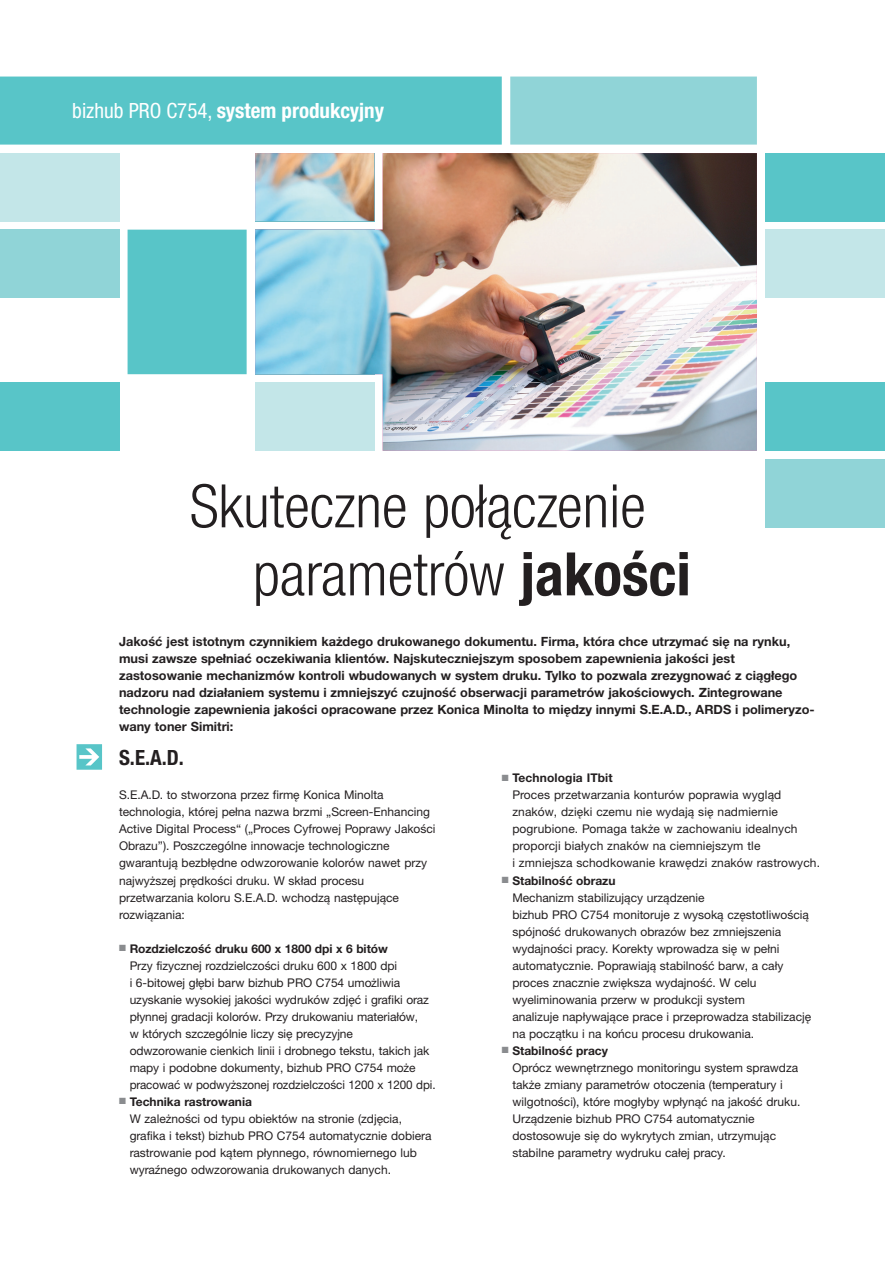
<style>
.page{position:relative;width:893px;height:1263px;background:#fff}
.page>*{position:absolute;margin:0;border:0;box-sizing:border-box;transform-origin:0 0}
.t1{font:300 condensed 60px/68.1px "Helvetica Neue LTW1 G";color:#231f20}
.t2{font:700 condensed 21px "Helvetica Neue LTW1 G";color:#fff}
.t3{font:700 condensed 21px "Helvetica Neue LTW1 G";color:#231f20}
.t4{font:700 12.75px/17px "Helvetica Neue LTW1 G";color:#231f20}
.t5{font:12px/17px "Helvetica Neue LTW1 G";color:#231f20}
.s1{font-weight:400}
.s2{font-weight:700}
.s3{color:#8a8c8f}
</style>
<div class="page">
<svg style="left:77px;top:744px;width:25px;height:26px"></svg>
<div style="left:0;top:77px;width:502px;height:68px;background:#58c5c8"></div>
<div style="left:510px;top:77px;width:247px;height:68px;background:#90d4d7"></div>
<div style="left:0;top:153px;width:119px;height:68px;background:#c3e6e8"></div>
<div style="left:0;top:230px;width:119px;height:68px;background:#90d4d7"></div>
<div style="left:128px;top:230px;width:119px;height:144px;background:#58c5c8"></div>
<div style="left:765px;top:153px;width:119px;height:68px;background:#58c5c8"></div>
<div style="left:765px;top:230px;width:119px;height:68px;background:#c3e6e8"></div>
<div style="left:0;top:383px;width:119px;height:68px;background:#58c5c8"></div>
<div style="left:765px;top:383px;width:119px;height:68px;background:#58c5c8"></div>
<div style="left:765px;top:459px;width:119px;height:68px;background:#90d4d7"></div>
<img style="left:255px;top:153px;width:502px;height:298px">
<h2 class="t2" style="left:72px;top:97px;width:313px"><span class="s1">bizhub PRO C754,</span> system produkcyjny</h2>
<h1 class="t1" style="left:253px;top:473px;width:439px;text-indent:-63px">Skuteczne połączenie parametrów <span class="s2">jakości</span></h1>
<p class="t4" style="left:119px;top:633px;width:697px">Jakość jest istotnym czynnikiem każdego drukowanego dokumentu. Firma, która chce utrzymać się na rynku, musi zawsze spełniać oczekiwania klientów. Najskuteczniejszym sposobem zapewnienia jakości jest zastosowanie mechanizmów kontroli wbudowanych w system druku. Tylko to pozwala zrezygnować z ciągłego nadzoru nad działaniem systemu i zmniejszyć czujność obserwacji parametrów jakościowych. Zintegrowane technologie zapewnienia jakości opracowane przez Konica Minolta to między innymi S.E.A.D., ARDS i polimeryzo&shy;wany toner Simitri:</p>
<h2 class="t3" style="left:119px;top:745px;width:66px">S.E.A.D.</h2>
<p class="t5" style="left:119px;top:787px;width:318px">S.E.A.D. to stworzona przez firmę Konica Minolta technologia, której pełna nazwa brzmi „Screen-Enhancing Active Digital Process“ („Proces Cyfrowej Poprawy Jakości Obrazu”). Poszczególne innowacje technologiczne gwarantują bezbłędne odwzorowanie kolorów nawet przy najwyższej prędkości druku. W skład procesu przetwarzania koloru S.E.A.D. wchodzą następujące rozwiązania:</p>
<p class="t5" style="left:130px;top:940px;width:307px;text-indent:-11px"><span class="s3">■</span> <span class="s2">Rozdzielczość druku 600 x 1800 dpi x 6 bitów<br></span>Przy fizycznej rozdzielczości druku 600 x 1800 dpi<br>i 6-bitowej głębi barw bizhub PRO C754 umożliwia uzyskanie wysokiej jakości wydruków zdjęć i grafiki oraz płynnej gradacji kolorów. Przy drukowaniu materiałów,<br>w których szczególnie liczy się precyzyjne<br>odwzorowanie cienkich linii i drobnego tekstu, takich jak mapy i podobne dokumenty, bizhub PRO C754 może pracować w podwyższonej rozdzielczości 1200 x 1200 dpi.</p>
<p class="t5" style="left:130px;top:1093px;width:303px;text-indent:-11px"><span class="s3">■</span> <span class="s2">Technika rastrowania<br></span>W zależności od typu obiektów na stronie (zdjęcia, grafika i tekst) bizhub PRO C754 automatycznie dobiera rastrowanie pod kątem płynnego, równomiernego lub wyraźnego odwzorowania drukowanych danych.</p>
<p class="t5" style="left:512px;top:770px;width:309px;text-indent:-11px"><span class="s3">■</span> <span class="s2">Technologia ITbit<br></span>Proces przetwarzania konturów poprawia wygląd znaków, dzięki czemu nie wydają się nadmiernie pogrubione. Pomaga także w zachowaniu idealnych proporcji białych znaków na ciemniejszym tle<br>i zmniejsza schodkowanie krawędzi znaków rastrowych.</p>
<p class="t5" style="left:512px;top:872px;width:300px;text-indent:-11px"><span class="s3">■</span> <span class="s2">Stabilność obrazu<br></span>Mechanizm stabilizujący urządzenie<br>bizhub PRO C754 monitoruje z wysoką częstotliwością spójność drukowanych obrazów bez zmniejszenia wydajności pracy. Korekty wprowadza się w pełni automatycznie. Poprawiają stabilność barw, a cały proces znacznie zwiększa wydajność. W celu wyeliminowania przerw w produkcji system<br>analizuje napływające prace i przeprowadza stabilizację na początku i na końcu procesu drukowania.</p>
<p class="t5" style="left:512px;top:1042px;width:289px;text-indent:-11px"><span class="s3">■</span> <span class="s2">Stabilność pracy<br></span>Oprócz wewnętrznego monitoringu system sprawdza także zmiany parametrów otoczenia (temperatury i wilgotności), które mogłyby wpłynąć na jakość druku.<br>Urządzenie bizhub PRO C754 automatycznie dostosowuje się do wykrytych zmian, utrzymując stabilne parametry wydruku całej pracy.</p>
</div>
